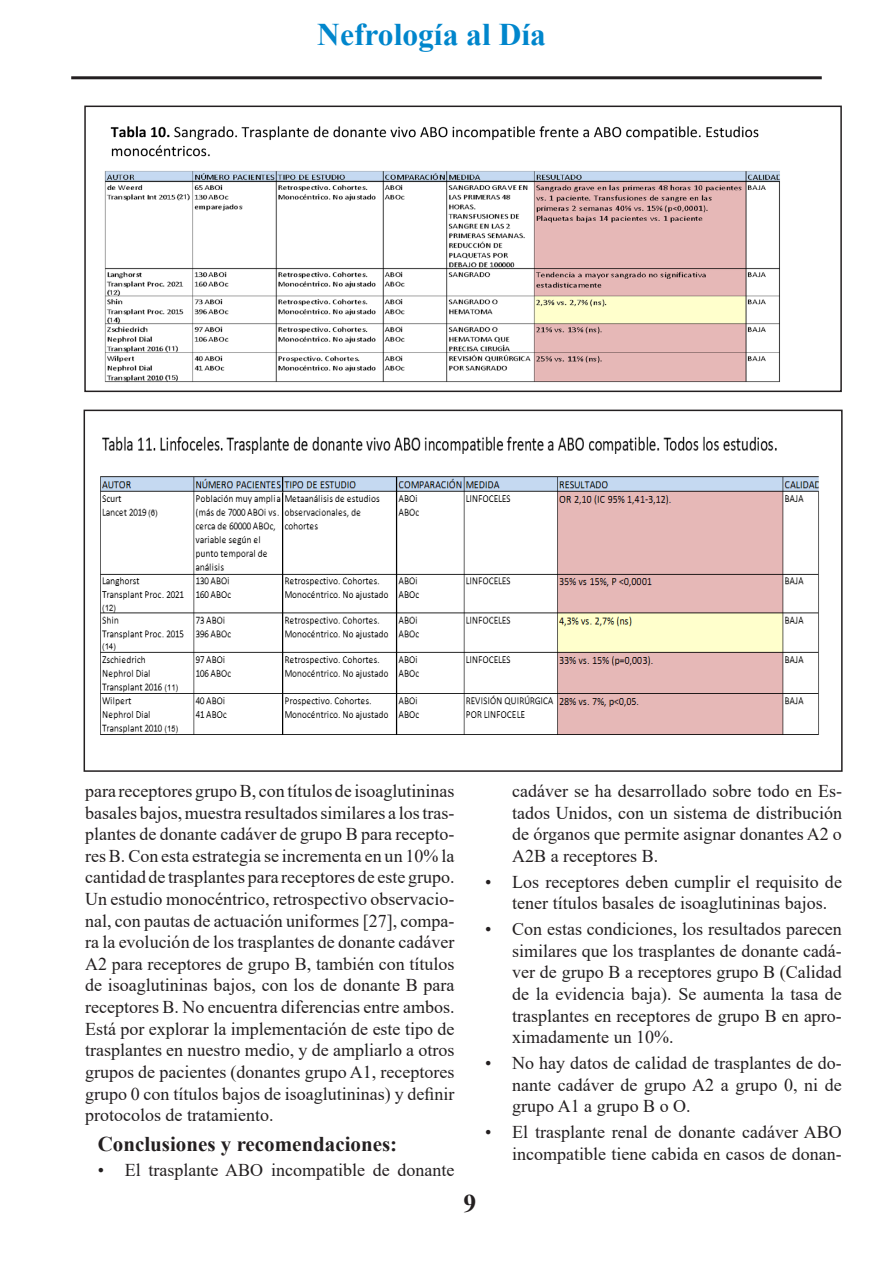
<style>
.page{position:relative;width:893px;height:1263px;background:#fff}
.page>*{position:absolute;margin:0;border:0;box-sizing:border-box;transform-origin:0 0}
.t1{font:700 31.5px "Times New Roman";color:#0086cc}
.t2{font:700 25.5px "Times New Roman";color:#231f20}
.t3{font:700 21px "Times New Roman";color:#231f20}
.t4{font:18px/21.6px "Times New Roman";color:#231f20;text-align:justify}
</style>
<div class="page">
<hr style="left:71px;top:76px;width:751px;height:3px;background:#231f20">
<img style="left:104px;top:126px;width:676px;height:257px">
<div style="left:84px;top:106px;width:758px;height:286px;border:2px solid #231f20"></div>
<img style="left:100px;top:436px;width:719px;height:299px">
<div style="left:84px;top:410px;width:759px;height:362px;border:2px solid #231f20"></div>
<h1 class="t1" style="left:317px;top:11px;width:230px">Nefrología al Día</h1>
<p class="t4" style="left:85px;top:780px;width:371px">para receptores grupo B, con títulos de isoaglutininas basales bajos, muestra resultados similares a los tras&shy;plantes de donante cadáver de grupo B para recepto&shy;res B. Con esta estrategia se incrementa en un 10% la cantidad de trasplantes para receptores de este grupo.<br>Un estudio monocéntrico, retrospectivo observacio&shy;nal, con pautas de actuación uniformes [27], compa&shy;ra la evolución de los trasplantes de donante cadáver A2 para receptores de grupo B, también con títulos de isoaglutininas bajos, con los de donante B para receptores B. No encuentra diferencias entre ambos.<br>Está por explorar la implementación de este tipo de trasplantes en nuestro medio, y de ampliarlo a otros grupos de pacientes (donantes grupo A1, receptores grupo 0 con títulos bajos de isoaglutininas) y definir protocolos de tratamiento.</p>
<p class="t3" style="left:98px;top:1128px;width:301px">Conclusiones y recomendaciones:</p>
<p class="t4" style="left:98px;top:1159px;width:358px">• El trasplante ABO incompatible de donante</p>
<h2 class="t2" style="left:463px;top:1185px;width:14px">9</h2>
<p class="t4" style="left:512px;top:780px;width:331px">cadáver se ha desarrollado sobre todo en Es&shy;tados Unidos, con un sistema de distribución de órganos que permite asignar donantes A2 o A2B a receptores B.</p>
<p class="t4" style="left:512px;top:870px;width:331px;text-indent:-27px">• Los receptores deben cumplir el requisito de tener títulos basales de isoaglutininas bajos.</p>
<p class="t4" style="left:512px;top:918px;width:331px;text-indent:-27px">• Con estas condiciones, los resultados parecen similares que los trasplantes de donante cadá&shy;ver de grupo B a receptores grupo B (Calidad de la evidencia baja). Se aumenta la tasa de trasplantes en receptores de grupo B en apro&shy;ximadamente un 10%.</p>
<p class="t4" style="left:512px;top:1052px;width:331px;text-indent:-27px">• No hay datos de calidad de trasplantes de do&shy;nante cadáver de grupo A2 a grupo 0, ni de grupo A1 a grupo B o O.</p>
<p class="t4" style="left:485px;top:1121px;width:358px;text-align:right">• El trasplante renal de donante cadáver ABO incompatible tiene cabida en casos de donan-</p>
</div>
